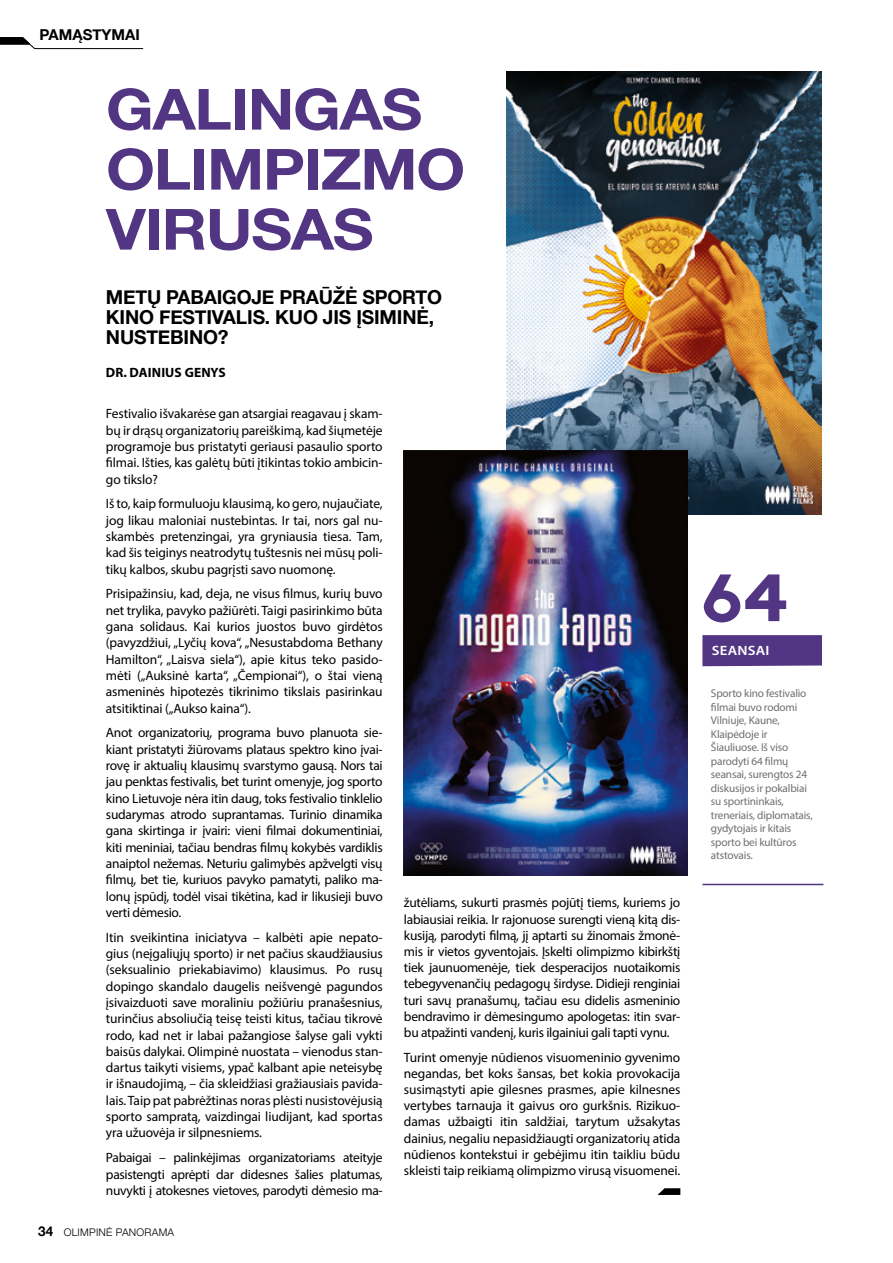
<style>
.page{position:relative;width:893px;height:1263px;background:#fff}
.page>*{position:absolute;margin:0;border:0;box-sizing:border-box;transform-origin:0 0}
.t1{font:66px "Axis";color:#523583}
.t2{font:700 56.85px/60px "Helvetica Neue";letter-spacing:-.02em;color:#523583;scale:1.11 1}
.t3{font:700 19.2px/20.1px "Helvetica Neue";letter-spacing:-.01em;color:#000}
.t4{font:700 15px "Helvetica Neue";color:#000}
.t5{font:13.5px/16.4px "Myriad Pro";letter-spacing:-.01em;color:#000;text-align:justify}
.t6{font:700 13.5px "Myriad Pro";letter-spacing:.01em;color:#000}
.t7{font:600 13.5px "Myriad Pro";letter-spacing:.01em;color:#fff;scale:1.11 1}
.t8{font:11.25px/13.5px "Myriad Pro";letter-spacing:-.015em;color:#6f6f6e}
.t9{font:300 10.5px "Helvetica Neue";letter-spacing:.025em;color:#000}
.s1{font-weight:700;font-size:13.5px}
</style>
<div class="page">
<svg style="left:0;top:37px;width:144px;height:12px"></svg>
<svg style="left:657px;top:1188px;width:23px;height:7px"></svg>
<img style="left:506px;top:71px;width:315px;height:443px">
<img style="left:404px;top:451px;width:283px;height:425px">
<div style="left:702px;top:635px;width:120px;height:31px;background:#523583"></div>
<hr style="left:702px;top:884px;width:121px;height:1px;background:#523583">
<p class="t4" style="left:40px;top:23px;width:102px">PAMĄSTYMAI</p>
<h2 class="t2" style="left:106px;top:81px;width:325px">GALINGAS<br>OLIMPIZMO<br>VIRUSAS</h2>
<h3 class="t3" style="left:106px;top:287px;width:338px">METŲ PABAIGOJE PRAŪŽĖ SPORTO<br>KINO FESTIVALIS. KUO JIS ĮSIMINĖ,<br>NUSTEBINO?</h3>
<p class="t6" style="left:106px;top:364px;width:121px">DR. DAINIUS GENYS</p>
<p class="t5" style="left:106px;top:405px;width:278px">Festivalio išvakarėse gan atsargiai reagavau į skam&shy;bų ir drąsų organizatorių pareiškimą, kad šiųmetėje programoje bus pristatyti geriausi pasaulio sporto filmai. Išties, kas galėtų būti įtikintas tokio ambicin&shy;go tikslo?</p>
<p class="t5" style="left:106px;top:495px;width:278px">Iš to, kaip formuluoju klausimą, ko gero, nujaučiate, jog likau maloniai nustebintas. Ir tai, nors gal nu&shy;skambės pretenzingai, yra gryniausia tiesa. Tam, kad šis teiginys neatrodytų tuštesnis nei mūsų poli&shy;tikų kalbos, skubu pagrįsti savo nuomonę.</p>
<p class="t5" style="left:106px;top:585px;width:278px">Prisipažinsiu, kad, deja, ne visus filmus, kurių buvo net trylika, pavyko pažiūrėti. Taigi pasirinkimo būta gana solidaus. Kai kurios juostos buvo girdėtos (pavyzdžiui, „Lyčių kova“, „Nesustabdoma Bethany Hamilton“, „Laisva siela“), apie kitus teko pasido&shy;mėti („Auksinė karta“, „Čempionai“), o štai vieną asmeninės hipotezės tikrinimo tikslais pasirinkau atsitiktinai („Aukso kaina“).</p>
<p class="t5" style="left:106px;top:724px;width:278px">Anot organizatorių, programa buvo planuota sie&shy;kiant pristatyti žiūrovams plataus spektro kino įvai&shy;rovę ir aktualių klausimų svarstymo gausą. Nors tai jau penktas festivalis, bet turint omenyje, jog sporto kino Lietuvoje nėra itin daug, toks festivalio tinklelio sudarymas atrodo suprantamas. Turinio dinamika gana skirtinga ir įvairi: vieni filmai dokumentiniai, kiti meniniai, tačiau bendras filmų kokybės vardiklis anaiptol nežemas. Neturiu galimybės apžvelgti visų filmų, bet tie, kuriuos pavyko pamatyti, paliko ma&shy;lonų įspūdį, todėl visai tikėtina, kad ir likusieji buvo verti dėmesio.</p>
<p class="t5" style="left:106px;top:929px;width:278px">Itin sveikintina iniciatyva – kalbėti apie nepato&shy;gius (neįgaliųjų sporto) ir net pačius skaudžiausius (seksualinio priekabiavimo) klausimus. Po rusų dopingo skandalo daugelis neišvengė pagundos įsivaizduoti save moraliniu požiūriu pranašesnius, turinčius absoliučią teisę teisti kitus, tačiau tikrovė rodo, kad net ir labai pažangiose šalyse gali vykti baisūs dalykai. Olimpinė nuostata – vienodus stan&shy;dartus taikyti visiems, ypač kalbant apie neteisybę ir išnaudojimą, – čia skleidžiasi gražiausiais pavida&shy;lais. Taip pat pabrėžtinas noras plėsti nusistovėjusią sporto sampratą, vaizdingai liudijant, kad sportas yra užuovėja ir silpnesniems.</p>
<p class="t5" style="left:106px;top:1149px;width:278px">Pabaigai – palinkėjimas organizatoriams ateityje pasistengti aprėpti dar didesnes šalies platumas, nuvykti į atokesnes vietoves, parodyti dėmesio ma-</p>
<p class="t5" style="left:404px;top:894px;width:278px">žutėliams, sukurti prasmės pojūtį tiems, kuriems jo labiausiai reikia. Ir rajonuose surengti vieną kitą dis&shy;kusiją, parodyti filmą, jį aptarti su žinomais žmonė&shy;mis ir vietos gyventojais. Įskelti olimpizmo kibirkštį tiek jaunuomenėje, tiek desperacijos nuotaikomis tebegyvenančių pedagogų širdyse. Didieji renginiai turi savų pranašumų, tačiau esu didelis asmeninio bendravimo ir dėmesingumo apologetas: itin svar&shy;bu atpažinti vandenį, kuris ilgainiui gali tapti vynu.</p>
<p class="t5" style="left:404px;top:1049px;width:278px">Turint omenyje nūdienos visuomeninio gyvenimo negandas, bet koks šansas, bet kokia provokacija susimąstyti apie gilesnes prasmes, apie kilnesnes vertybes tarnauja it gaivus oro gurkšnis. Rizikuo&shy;damas užbaigti itin saldžiai, tarytum užsakytas dainius, negaliu nepasidžiaugti organizatorių atida nūdienos kontekstui ir gebėjimu itin taikliu būdu skleisti taip reikiamą olimpizmo virusą visuomenei.</p>
<p class="t9" style="left:38px;top:1224px;width:137px"><span class="s1">34</span> OLIMPINĖ PANORAMA</p>
<h1 class="t1" style="left:702px;top:560px;width:88px">64</h1>
<p class="t7" style="left:712px;top:642px;width:53px">SEANSAI</p>
<p class="t8" style="left:711px;top:686px;width:103px">Sporto kino festivalio filmai buvo rodomi<br>Vilniuje, Kaune,<br>Klaipėdoje ir<br>Šiauliuose. Iš viso parodyti 64 filmų seansai, surengtos 24 diskusijos ir pokalbiai su sportininkais, treneriais, diplomatais, gydytojais ir kitais sporto bei kultūros atstovais.</p>
</div>
